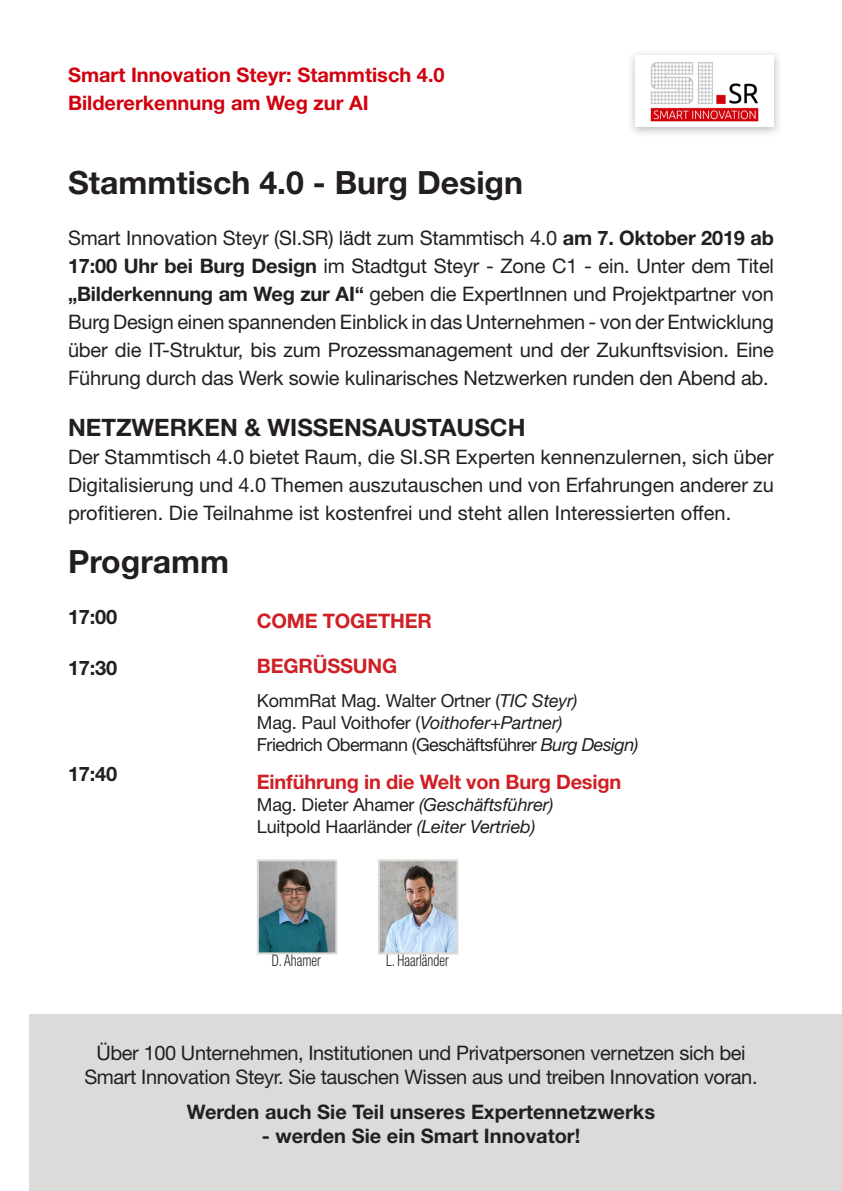
<style>
.page{position:relative;width:842px;height:1191px;background:#fff}
.page>*{position:absolute;margin:0;border:0;box-sizing:border-box;transform-origin:0 0}
.t1{font:700 32px "Helvetica Neue LT Std";color:#231f20}
.t2{font:700 24px "Helvetica Neue LT Std";color:#231f20}
.t3{font:20px/28px "Helvetica Neue LT Std";letter-spacing:-.02em;color:#231f20;text-align:justify}
.Bold{font:700 20px "Helvetica Neue LT Std";color:#231f20}
.Bold-2{font:700 20px/28px "Helvetica Neue LT Std";color:#d1010e}
.Bold-3{font:700 20px "Helvetica Neue LT Std";letter-spacing:-.01em;color:#cf2026}
.Bold-4{font:18px/22px "Helvetica Neue LT Std";letter-spacing:-.03em;color:#231f20}
.Bold-5{font:18px "Helvetica Neue LT Std";letter-spacing:-.01em;color:#231f20}
.Bold-6{font:italic 18px "Helvetica Neue LT Std";letter-spacing:-.01em;color:#231f20}
.Bold-7{font:300 condensed 16px "Helvetica Neue LT Std";color:#231f20;scale:.83 1}
.s1{font-weight:700}
.s2{font-style:italic}
.s3{font-style:normal}
</style>
<div class="page">
<div style="left:0;top:1014px;width:842px;height:177px;background:#dbdcda"></div>
<div style="left:627px;top:49px;width:156px;height:89px;background:#231f20;opacity:.3"></div>
<div style="left:635px;top:56px;width:139px;height:71px;background:#fff"></div>
<img style="left:650px;top:62px;width:109px;height:60px">
<div style="left:0;top:0;width:28px;height:1191px;background:#fff"></div>
<img style="left:260px;top:862px;width:74px;height:89px">
<div style="left:257px;top:859px;width:80px;height:95px;border:2px solid #dbdad8"></div>
<img style="left:381px;top:862px;width:74px;height:89px">
<div style="left:378px;top:859px;width:80px;height:95px;border:2px solid #dbdad8"></div>
<p class="Bold-2" style="left:68px;top:61px;width:378px">Smart Innovation Steyr: Stammtisch 4.0<br>Bildererkennung am Weg zur AI</p>
<p class="t1" style="left:68px;top:163px;width:457px">Stammtisch 4.0 - Burg Design</p>
<p class="t3" style="left:68px;top:223px;width:707px">Smart Innovation Steyr (SI.SR) lädt zum Stammtisch 4.0 <span class="s1">am 7. Oktober 2019 ab 17:00 Uhr bei Burg Design</span> im Stadtgut Steyr - Zone C1 - ein. Unter dem Titel <span class="s1">„Bilderkennung am Weg zur AI“</span> geben die ExpertInnen und Projektpartner von Burg Design einen spannenden Einblick in das Unternehmen - von der Entwicklung über die IT-Struktur, bis zum Prozessmanagement und der Zukunftsvision. Eine Führung durch das Werk sowie kulinarisches Netzwerken runden den Abend ab.</p>
<p class="t2" style="left:68px;top:412px;width:459px">NETZWERKEN &amp; WISSENSAUSTAUSCH</p>
<p class="t3" style="left:68px;top:442px;width:707px">Der Stammtisch 4.0 bietet Raum, die SI.SR Experten kennenzulernen, sich über Digitalisierung und 4.0 Themen auszutauschen und von Erfahrungen anderer zu profitieren. Die Teilnahme ist kostenfrei und steht allen Interessierten offen.</p>
<p class="t1" style="left:68px;top:542px;width:163px">Programm</p>
<p class="Bold" style="left:68px;top:604px;width:51px">17:00</p>
<p class="Bold" style="left:68px;top:655px;width:51px">17:30</p>
<p class="Bold" style="left:68px;top:761px;width:51px">17:40</p>
<p class="Bold-3" style="left:257px;top:608px;width:176px">COME TOGETHER</p>
<p class="Bold-3" style="left:257px;top:653px;width:142px">BEGRÜSSUNG</p>
<p class="Bold-4" style="left:257px;top:689px;width:383px">KommRat Mag. Walter Ortner (<span class="s2">TIC Steyr)<br></span>Mag. Paul Voithofer (<span class="s2">Voithofer+Partner)<br></span>Friedrich Obermann (Geschäftsführer <span class="s2">Burg Design)</span></p>
<p class="Bold-3" style="left:257px;top:769px;width:366px">Einführung in die Welt von Burg Design</p>
<p class="Bold-6" style="left:257px;top:793px;width:298px"><span class="s3">Mag. Dieter Ahamer</span> (Geschäftsführer)</p>
<p class="Bold-5" style="left:257px;top:815px;width:280px">Luitpold Haarländer <span class="s2">(Leiter Vertrieb)</span></p>
<p class="Bold-7" style="left:272px;top:951px;width:61px">D. Ahamer</p>
<p class="Bold-7" style="left:386px;top:951px;width:77px">L. Haarländer</p>
<p class="t3" style="left:84px;top:1040px;width:675px;line-height:24px;text-align:center">Über 100 Unternehmen, Institutionen und Privatpersonen vernetzen sich bei<br>Smart Innovation Steyr. Sie tauschen Wissen aus und treiben Innovation voran.</p>
<p class="Bold" style="left:187px;top:1099px;width:470px">Werden auch Sie Teil unseres Expertennetzwerks</p>
<p class="Bold" style="left:262px;top:1123px;width:320px">- werden Sie ein Smart Innovator!</p>
</div>
